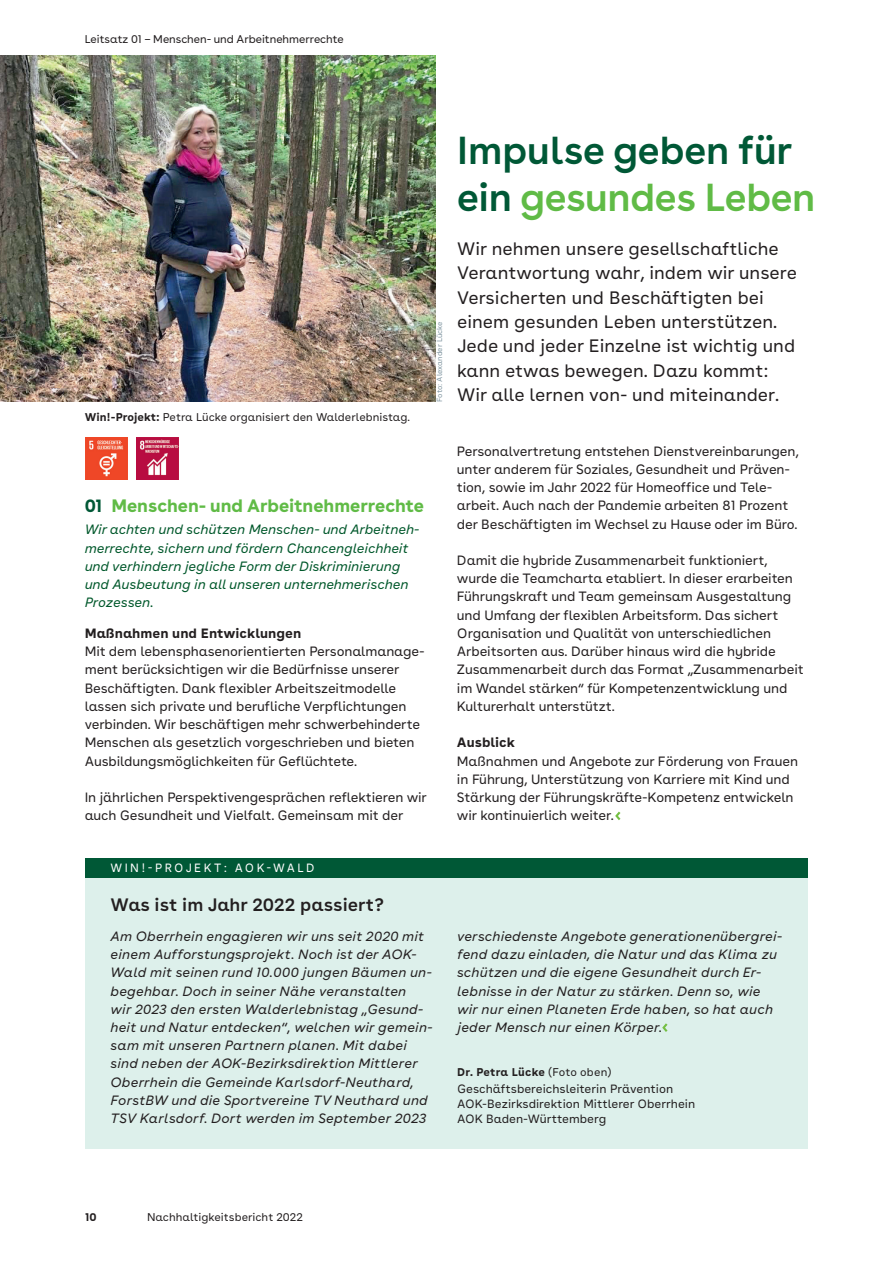
<style>
.page{position:relative;width:893px;height:1263px;background:#fff}
.page>*{position:absolute;margin:0;border:0;box-sizing:border-box;transform-origin:0 0}
.t1{font:600 39px/47.4px "AOK Buenos Aires";letter-spacing:-.01em;color:#005836}
.t2{font:18px/24.3px "AOK Buenos Aires Text";color:#231f20}
.t3{font:700 18px "AOK Buenos Aires";color:#60bb46}
.t4{font:600 18px "AOK Buenos Aires Text";color:#231f20}
.t5{font:13.5px/18.3px "AOK Buenos Aires Text";letter-spacing:-.01em;color:#231f20}
.t6{font:italic 13.5px/18.3px "AOK Buenos Aires";letter-spacing:.02em;color:#231f20}
.t7{font:italic 13.5px/18.3px "AOK Buenos Aires Text";letter-spacing:-.005em;color:#00582b}
.t8{font:700 13.5px "AOK Buenos Aires Text";color:#231f20}
.t9{font:12px/15px "AOK Buenos Aires Text";color:#231f20}
.t10{font:12px "AOK Buenos Aires Text";letter-spacing:.21em;color:#fff}
.t11{font:11.25px "AOK Buenos Aires Text";color:#231f20}
.t12{font:11.25px "AOK Buenos Aires";color:#231f20}
.t13{font:700 11.25px "AOK Buenos Aires Text";letter-spacing:.02em;color:#231f20}
.t14{font:7.5px "AOK Buenos Aires Text";color:#8297a2}
.s1{font-weight:700}
.s2{color:#005836}
.s3{color:#60bb46}
.s4{font-weight:400}
</style>
<div class="page">
<img style="left:0;top:55px;width:436px;height:346px">
<svg style="left:615px;top:811px;width:5px;height:9px"></svg>
<img style="left:136px;top:437px;width:43px;height:43px">
<img style="left:85px;top:437px;width:43px;height:43px">
<div style="left:85px;top:858px;width:723px;height:291px;background:#ddf0eb"></div>
<svg style="left:662px;top:1023px;width:5px;height:9px"></svg>
<div style="left:85px;top:858px;width:723px;height:19px;background:#005836"></div>
<p class="t12" style="left:85px;top:29px;width:261px">Leitsatz 01 – Menschen- und Arbeitnehmerrechte</p>
<p class="t11" style="left:85px;top:407px;width:327px"><span class="s1">Win!-Projekt:</span> Petra Lücke organisiert den Walderlebnistag.</p>
<p class="t14" style="left:433px;top:402px;width:82px;rotate:-90deg">Foto: Alexander Lücke</p>
<h2 class="t3" style="left:85px;top:490px;width:341px"><span class="s2">01</span> Menschen- und Arbeitnehmerrechte</h2>
<p class="t7" style="left:85px;top:519px;width:336px">Wir achten und schützen Menschen- und Arbeitneh&shy;merrechte, sichern und fördern Chancengleichheit und verhindern jegliche Form der Diskriminierung und Ausbeutung in all unseren unternehmerischen Prozessen.</p>
<p class="t8" style="left:85px;top:621px;width:218px">Maßnahmen und Entwicklungen</p>
<p class="t5" style="left:85px;top:641px;width:342px">Mit dem lebensphasenorientierten Personalmanage&shy;ment berücksichtigen wir die Bedürfnisse unserer Beschäftigten. Dank flexibler Arbeitszeitmodelle lassen sich private und berufliche Verpflichtungen verbinden. Wir beschäftigen mehr schwerbehinderte Menschen als gesetzlich vorgeschrieben und bieten Ausbildungsmöglichkeiten für Geflüchtete.</p>
<p class="t5" style="left:85px;top:787px;width:344px">In jährlichen Perspektivengesprächen reflektieren wir auch Gesundheit und Vielfalt. Gemeinsam mit der</p>
<h1 class="t1" style="left:457px;top:123px;width:360px">Impulse geben für ein <span class="s3">gesundes Leben</span></h1>
<h2 class="t2" style="left:457px;top:235px;width:342px">Wir nehmen unsere gesellschaftliche Verantwortung wahr, indem wir unsere Versicherten und Beschäftigten bei einem gesunden Leben unterstützen.<br>Jede und jeder Einzelne ist wichtig und kann etwas bewegen. Dazu kommt:</h2>
<h2 class="t2" style="left:457px;top:381px;width:323px">Wir alle lernen von- und miteinander.</h2>
<p class="t5" style="left:457px;top:441px;width:343px">Personalvertretung entstehen Dienstvereinbarungen, unter anderem für Soziales, Gesundheit und Präven&shy;tion, sowie im Jahr 2022 für Homeoffice und Tele&shy;arbeit. Auch nach der Pandemie arbeiten 81 Prozent der Beschäftigten im Wechsel zu Hause oder im Büro.</p>
<p class="t5" style="left:457px;top:550px;width:348px">Damit die hybride Zusammenarbeit funktioniert, wurde die Teamcharta etabliert. In dieser erarbeiten Führungskraft und Team gemeinsam Ausgestaltung und Umfang der flexiblen Arbeitsform. Das sichert Organisation und Qualität von unterschiedlichen Arbeitsorten aus. Darüber hinaus wird die hybride Zusammenarbeit durch das Format „Zusammenarbeit im Wandel stärken“ für Kompetenzentwicklung und Kulturerhalt unterstützt.</p>
<p class="t8" style="left:457px;top:731px;width:60px">Ausblick</p>
<p class="t5" style="left:457px;top:750px;width:343px">Maßnahmen und Angebote zur Förderung von Frauen in Führung, Unterstützung von Karriere mit Kind und Stärkung der Führungskräfte-Kompetenz entwickeln wir kontinuierlich weiter.</p>
<p class="t10" style="left:111px;top:858px;width:206px">WIN!-PROJEKT: AOK-WALD</p>
<h2 class="t4" style="left:111px;top:890px;width:275px">Was ist im Jahr 2022 passiert?</h2>
<p class="t6" style="left:111px;top:926px;width:324px">Am Oberrhein engagieren wir uns seit 2020 mit einem Aufforstungsprojekt. Noch ist der AOK-Wald mit seinen rund 10.000 jungen Bäumen un&shy;begehbar. Doch in seiner Nähe veranstalten<br>wir 2023 den ersten Walderlebnistag „Gesund&shy;heit und Natur entdecken“, welchen wir gemein&shy;sam mit unseren Partnern planen. Mit dabei sind neben der AOK--Bezirksdirektion Mittlerer Oberrhein die Gemeinde Karlsdorf-Neuthard, ForstBW und die Sportvereine TV Neuthard und TSV Karlsdorf. Dort werden im September 2023</p>
<p class="t6" style="left:457px;top:926px;width:327px">verschiedenste Angebote generationenübergrei&shy;fend dazu einladen, die Natur und das Klima zu schützen und die eigene Gesundheit durch Er&shy;lebnisse in der Natur zu stärken. Denn so, wie wir nur einen Planeten Erde haben, so hat auch jeder Mensch nur einen Körper.</p>
<p class="t13" style="left:457px;top:1062px;width:156px">Dr. Petra Lücke <span class="s4">(Foto oben)</span></p>
<p class="t9" style="left:457px;top:1080px;width:240px">Geschäftsbereichsleiterin Prävention<br>AOK-Bezirksdirektion Mittlerer Oberrhein<br>AOK Baden-Württemberg</p>
<p class="t13" style="left:85px;top:1207px;width:13px">10</p>
<p class="t11" style="left:147px;top:1208px;width:157px">Nachhaltigkeitsbericht 2022</p>
</div>
